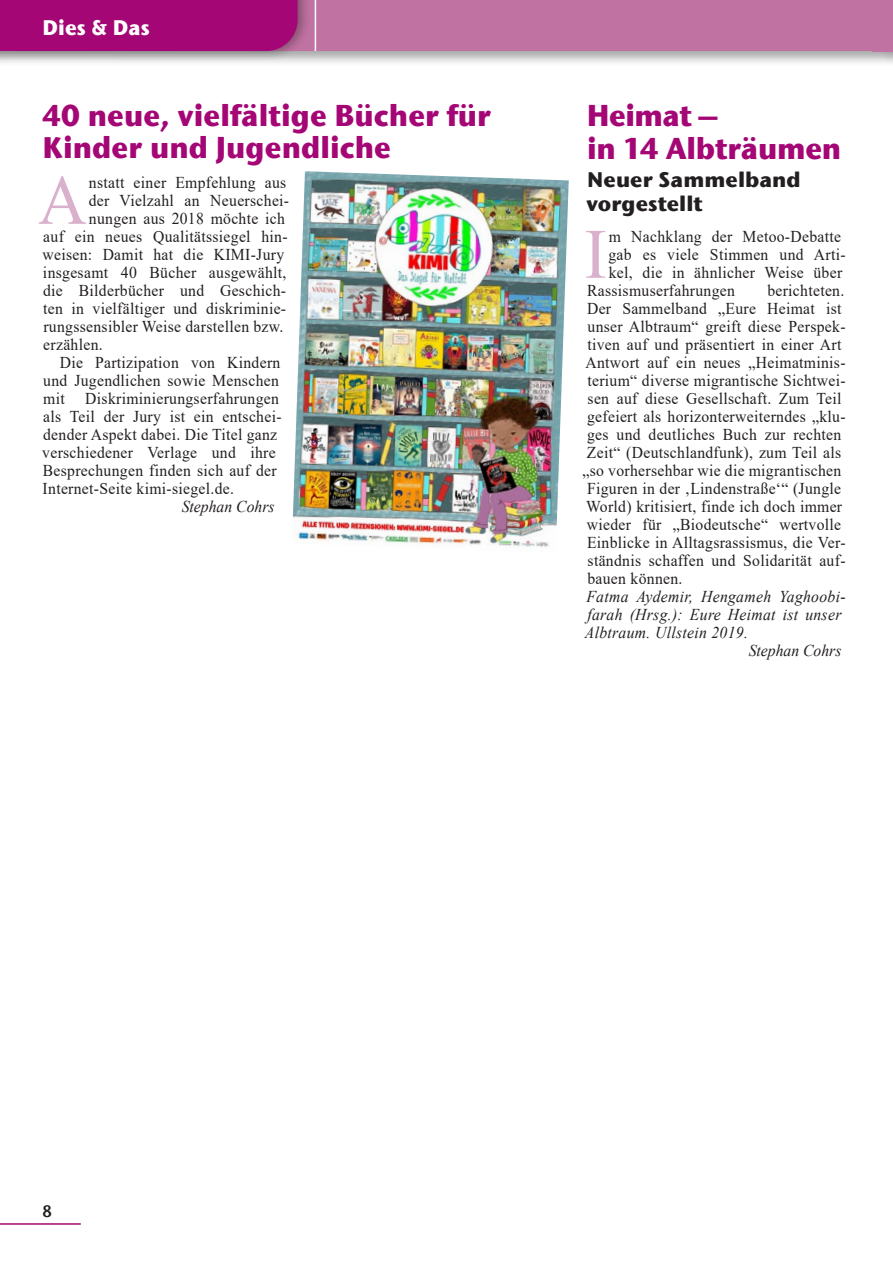
<style>
.page{position:relative;width:893px;height:1263px;background:#fff}
.page>*{position:absolute;margin:0;border:0;box-sizing:border-box;transform-origin:0 0}
.Fließtext_erster_Ini{font:70.8px "Times New Roman";color:#dab1cd;scale:.95 1}
.Überschrift_1{font:700 30px/32.2px "ITC Stone Sans Com";color:#a40775;scale:.95 1}
.Überschrift_2{font:700 21px/24px "ITC Stone Sans Com";color:#231f20}
.t1{font:700 21px "ITC Stone Sans Com";color:#fff;scale:.95 1}
.Fließtext_erster_Ini-2{font:16.5px "Times New Roman";letter-spacing:.02em;color:#231f20;scale:.95 1}
.Fließtext{font:16.5px/18px "Times New Roman";letter-spacing:.02em;color:#231f20;scale:.95 1}
.Fließtext_kursiv{font:italic 16.5px/18px "Times New Roman";letter-spacing:.02em;color:#231f20;scale:.95 1}
.Fließtext_Autor_ohne{font:italic 16.5px "Times New Roman";color:#231f20;scale:.95 1}
.t2{font:16.5px "ITC Stone Sans Com Semi";color:#231f20;scale:.95 1}
</style>
<div class="page">
<div style="left:0;top:0;width:893px;height:66px;background:#231f20;opacity:.4"></div>
<div style="left:0;top:0;width:893px;height:51px;background:#c072a2"></div>
<div style="left:883px;top:0;width:10px;height:66px;background:#231f20;opacity:.4"></div>
<div style="left:873px;top:0;width:20px;height:51px;background:#c072a2"></div>
<div style="left:0;top:0;width:311px;height:60px;background:#231f20;opacity:.4"></div>
<div style="left:0;top:0;width:298px;height:51px;background:#a40775"></div>
<hr style="left:0;top:1223px;width:81px;height:2px;background:#a40775">
<hr style="left:315px;top:0;width:1px;height:51px;background:#fff">
<img style="left:293px;top:171px;width:276px;height:376px">
<p class="t1" style="left:43px;top:14px;width:114px">Dies &amp; Das</p>
<h4 class="Überschrift_1" style="left:42px;top:99px;width:474px">40 neue, vielfältige Bücher für<br>Kinder und Jugendliche</h4>
<p class="Fließtext_erster_Ini" style="left:38px;top:150px;width:53px">A</p>
<p class="Fließtext_erster_Ini-2" style="left:89px;top:171px;width:209px">nstatt einer Empfehlung aus</p>
<p class="Fließtext_erster_Ini-2" style="left:89px;top:189px;width:212px">der Vielzahl an Neuerschei-</p>
<p class="Fließtext_erster_Ini-2" style="left:89px;top:207px;width:208px">nungen aus 2018 möchte ich</p>
<p class="Fließtext_erster_Ini-2" style="left:43px;top:225px;width:259px">auf ein neues Qualitätssiegel hin-</p>
<p class="Fließtext_erster_Ini-2" style="left:43px;top:243px;width:256px">weisen: Damit hat die KIMI-Jury</p>
<p class="Fließtext_erster_Ini-2" style="left:43px;top:261px;width:258px">insgesamt 40 Bücher ausgewählt,</p>
<p class="Fließtext_erster_Ini-2" style="left:43px;top:279px;width:257px">die Bilderbücher und Geschich-</p>
<p class="Fließtext_erster_Ini-2" style="left:43px;top:297px;width:257px">ten in vielfältiger und diskriminie-</p>
<p class="Fließtext_erster_Ini-2" style="left:43px;top:315px;width:254px">rungssensibler Weise darstellen bzw.</p>
<p class="Fließtext_erster_Ini-2" style="left:43px;top:333px;width:64px">erzählen.</p>
<p class="Fließtext" style="left:42px;top:353px;width:253px;text-indent:18px">Die Partizipation von Kindern und Jugendlichen sowie Menschen mit Diskriminierungserfahrungen als Teil der Jury ist ein entschei&shy;dender Aspekt dabei. Die Titel ganz verschiedener Verlage und ihre Besprechungen finden sich auf der Internet-Seite kimi-siegel.de.</p>
<p class="Fließtext_Autor_ohne" style="left:182px;top:495px;width:99px">Stephan Cohrs</p>
<h4 class="Überschrift_1" style="left:587px;top:99px;width:269px">Heimat –<br>in 14 Albträumen</h4>
<h5 class="Überschrift_2" style="left:586px;top:167px;width:216px">Neuer Sammelband vorgestellt</h5>
<p class="Fließtext_erster_Ini" style="left:584px;top:204px;width:25px">I</p>
<p class="Fließtext_erster_Ini-2" style="left:609px;top:225px;width:246px">m Nachklang der Metoo-Debatte</p>
<p class="Fließtext_erster_Ini-2" style="left:608px;top:243px;width:251px">gab es viele Stimmen und Arti-</p>
<p class="Fließtext_erster_Ini-2" style="left:609px;top:261px;width:247px">kel, die in ähnlicher Weise über</p>
<p class="Fließtext_erster_Ini-2" style="left:587px;top:279px;width:157px">Rassismuserfahrungen</p>
<p class="Fließtext_erster_Ini-2" style="left:767px;top:279px;width:83px">berichteten.</p>
<p class="Fließtext_erster_Ini-2" style="left:587px;top:297px;width:269px">Der Sammelband „Eure Heimat ist</p>
<p class="Fließtext_erster_Ini-2" style="left:588px;top:315px;width:273px">unser Albtraum“ greift diese Perspek-</p>
<p class="Fließtext_erster_Ini-2" style="left:587px;top:333px;width:269px">tiven auf und präsentiert in einer Art</p>
<p class="Fließtext_erster_Ini-2" style="left:585px;top:351px;width:275px">Antwort auf ein neues „Heimatminis-</p>
<p class="Fließtext_erster_Ini-2" style="left:587px;top:369px;width:273px">terium“ diverse migrantische Sichtwei-</p>
<p class="Fließtext_erster_Ini-2" style="left:588px;top:387px;width:269px">sen auf diese Gesellschaft. Zum Teil</p>
<p class="Fließtext_erster_Ini-2" style="left:587px;top:405px;width:274px">gefeiert als horizonterweiterndes „klu-</p>
<p class="Fließtext_erster_Ini-2" style="left:587px;top:423px;width:269px">ges und deutliches Buch zur rechten</p>
<p class="Fließtext_erster_Ini-2" style="left:587px;top:441px;width:269px">Zeit“ (Deutschlandfunk), zum Teil als</p>
<p class="Fließtext_erster_Ini-2" style="left:583px;top:459px;width:274px">„so vorhersehbar wie die migrantischen</p>
<p class="Fließtext_erster_Ini-2" style="left:587px;top:477px;width:269px">Figuren in der ‚Lindenstraße‘“ (Jungle</p>
<p class="Fließtext_erster_Ini-2" style="left:586px;top:495px;width:271px">World) kritisiert, finde ich doch immer</p>
<p class="Fließtext_erster_Ini-2" style="left:587px;top:513px;width:269px">wieder für „Biodeutsche“ wertvolle</p>
<p class="Fließtext_erster_Ini-2" style="left:587px;top:531px;width:274px">Einblicke in Alltagsrassismus, die Ver-</p>
<p class="Fließtext_erster_Ini-2" style="left:588px;top:549px;width:273px">ständnis schaffen und Solidarität auf-</p>
<p class="Fließtext_erster_Ini-2" style="left:587px;top:567px;width:102px">bauen können.</p>
<p class="Fließtext_kursiv" style="left:585px;top:587px;width:276px">Fatma Aydemir, Hengameh Yaghoobi&shy;farah (Hrsg.): Eure Heimat ist unser<br>Albtraum. Ullstein 2019.</p>
<p class="Fließtext_Autor_ohne" style="left:749px;top:639px;width:99px">Stephan Cohrs</p>
<p class="t2" style="left:43px;top:1201px;width:12px">8</p>
</div>
